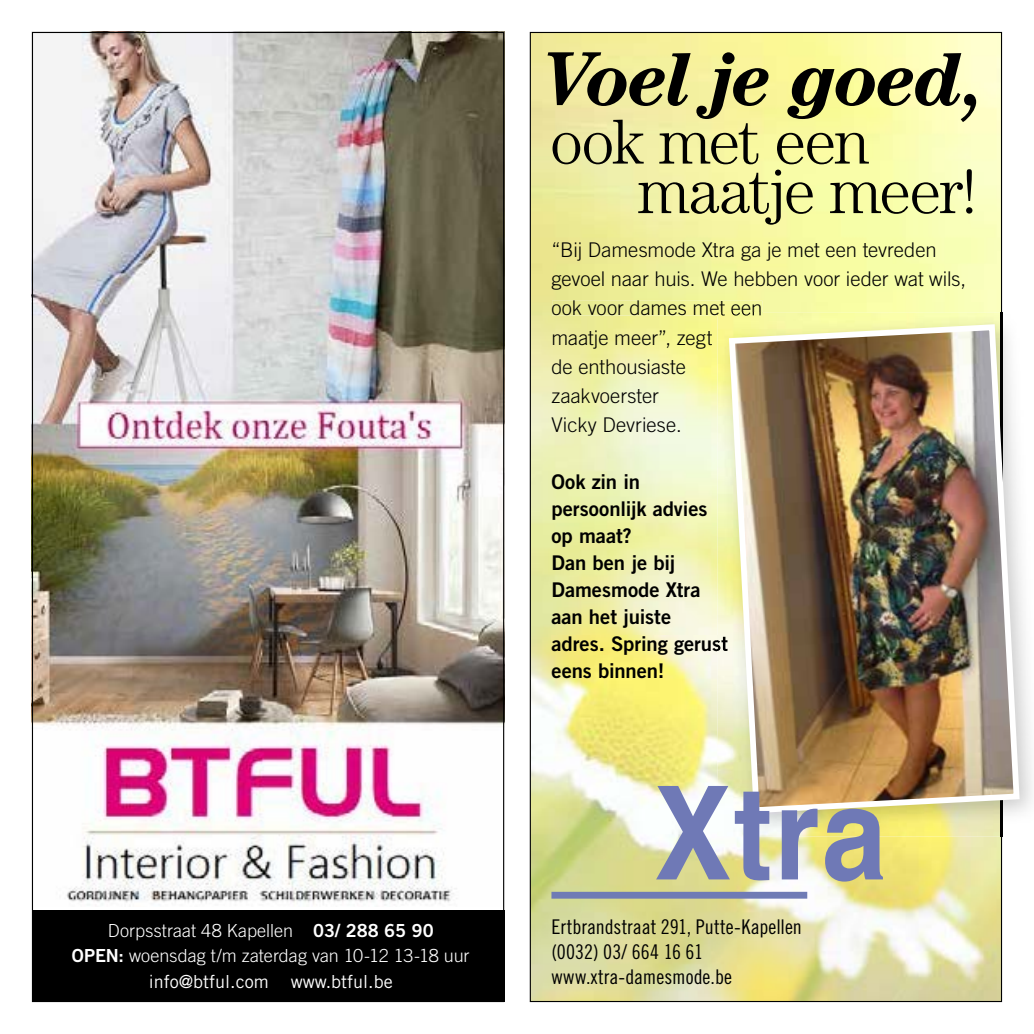
<style>
.page{position:relative;width:1034px;height:1034px;background:#fff}
.page>*{position:absolute;margin:0;border:0;box-sizing:border-box;transform-origin:0 0}
.t1{font:italic 700 76.73px "Century Std";letter-spacing:-.035em;color:#000}
.t2{font:300 63.68px/49.5px "Century Std";letter-spacing:-.035em;color:#000}
.t3{font:300 20.25px/29.2px "Trade Gothic LT Std";color:#000}
.t4{font:20.25px/27px "Trade Gothic LT Std Bd 2";color:#000}
.t5{font:20.25px/24.8px "Trade Gothic LT Std Cn 18";color:#000}
.t6{font:300 18px/25.4px "Trade Gothic LT Std";color:#fff;text-align:center}
.s1{font-family:"Trade Gothic LT Std Bd 2";font-weight:400}
.s2{font-weight:400}
</style>
<div class="page">
<svg style="left:529px;top:32px;width:472px;height:969px;background:#eeeea7"></svg>
<img style="left:717px;top:313px;width:315px;height:523px">
<img style="left:1000px;top:313px;width:2px;height:523px">
<img style="left:717px;top:313px;width:45px;height:2px">
<img style="left:717px;top:636px;width:8px;height:18px">
<img style="left:725px;top:321px;width:297px;height:495px">
<div style="left:551px;top:891px;width:256px;height:7px;background:#6f7bb5"></div>
<svg style="left:656px;top:785px;width:226px;height:96px"></svg>
<div style="left:32px;top:910px;width:472px;height:91px;background:#000"></div>
<img style="left:34px;top:34px;width:468px;height:871px">
<h1 class="t1" style="left:542px;top:34px;width:444px">Voel je goed,</h1>
<h2 class="t2" style="left:637px;top:116px;width:341px;text-indent:-88px">ook met een maatje meer!</h2>
<p class="t3" style="left:551px;top:235px;width:416px">“Bij Damesmode Xtra ga je met een tevreden gevoel naar huis. We hebben voor ieder wat wils, ook voor dames met een<br>maatje meer”, zegt<br>de enthousiaste<br>zaakvoerster<br>Vicky Devriese.</p>
<p class="t4" style="left:551px;top:467px;width:178px">Ook zin in persoonlijk advies op maat?<br>Dan ben je bij<br>Damesmode Xtra aan het juiste adres. Spring gerust eens binnen!</p>
<p class="t6" style="left:72px;top:917px;width:399px">Dorpsstraat 48 Kapellen <span class="s1">03/ 288 65 90<br>OPEN:</span> woensdag t/m zaterdag van 10-12 13-18 uur <span class="s2">info@btful.com www.btful.be</span></p>
<p class="t5" style="left:551px;top:914px;width:252px">Ertbrandstraat 291, Putte-Kapellen (0032) 03/ 664 16 61 www.xtra-damesmode.be</p>
</div>
